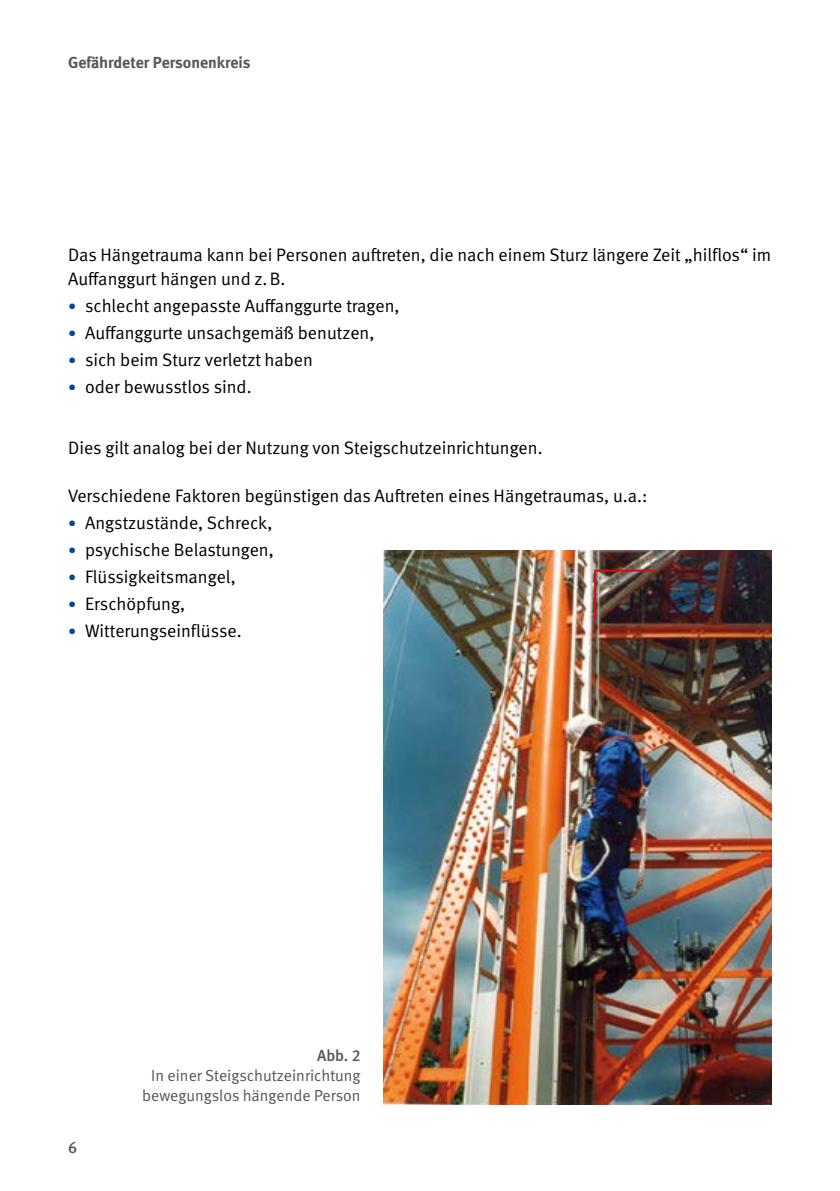
<style>
.page{position:relative;width:840px;height:1191px;background:#fff}
.page>*{position:absolute;margin:0;border:0;box-sizing:border-box;transform-origin:0 0}
.Fließtext{font:18px/24px "DGUV Meta";color:#000}
.t1{font:16px/20px "DGUV Meta";color:#565656;text-align:center}
.t2{font:700 16px "DGUV Meta";color:#565656}
.t3{font:500 16px "DGUV Meta";color:#565656}
.s1{font-size:16px;color:#004993}
</style>
<div class="page">
<img style="left:383px;top:550px;width:388px;height:554px">
<svg style="left:592px;top:568px;width:63px;height:54px;background:#593f3b"></svg>
<p class="t2" style="left:68px;top:53px;width:184px">Gefährdeter Personenkreis</p>
<p class="Fließtext" style="left:68px;top:243px;width:704px">Das Hängetrauma kann bei Personen auftreten, die nach einem Sturz längere Zeit „hilflos“ im<br>Auffanggurt hängen und z.B.</p>
<p class="Fließtext" style="left:68px;top:294px;width:333px"><span class="s1">•</span> schlecht angepasste Auffanggurte tragen,</p>
<p class="Fließtext" style="left:68px;top:321px;width:308px"><span class="s1">•</span> Auffanggurte unsachgemäß benutzen,</p>
<p class="Fließtext" style="left:68px;top:348px;width:246px"><span class="s1">•</span> sich beim Sturz verletzt haben</p>
<p class="Fließtext" style="left:68px;top:375px;width:185px"><span class="s1">•</span> oder bewusstlos sind.</p>
<p class="Fließtext" style="left:68px;top:436px;width:475px">Dies gilt analog bei der Nutzung von Steigschutzeinrichtungen.</p>
<p class="Fließtext" style="left:68px;top:484px;width:580px">Verschiedene Faktoren begünstigen das Auftreten eines Hängetraumas, u.a.:</p>
<p class="Fließtext" style="left:68px;top:511px;width:206px"><span class="s1">•</span> Angstzustände, Schreck,</p>
<p class="Fließtext" style="left:68px;top:538px;width:207px"><span class="s1">•</span> psychische Belastungen,</p>
<p class="Fließtext" style="left:68px;top:565px;width:169px"><span class="s1">•</span> Flüssigkeitsmangel,</p>
<p class="Fließtext" style="left:68px;top:592px;width:118px"><span class="s1">•</span> Erschöpfung,</p>
<p class="Fließtext" style="left:68px;top:619px;width:175px"><span class="s1">•</span> Witterungseinflüsse.</p>
<p class="t3" style="left:68px;top:1137px;width:11px">6</p>
<p class="t3" style="left:317px;top:1046px;width:45px">Abb. 2</p>
<p class="t1" style="left:142px;top:1066px;width:220px">In einer Steigschutzeinrichtung bewegungslos hängende Person</p>
</div>
